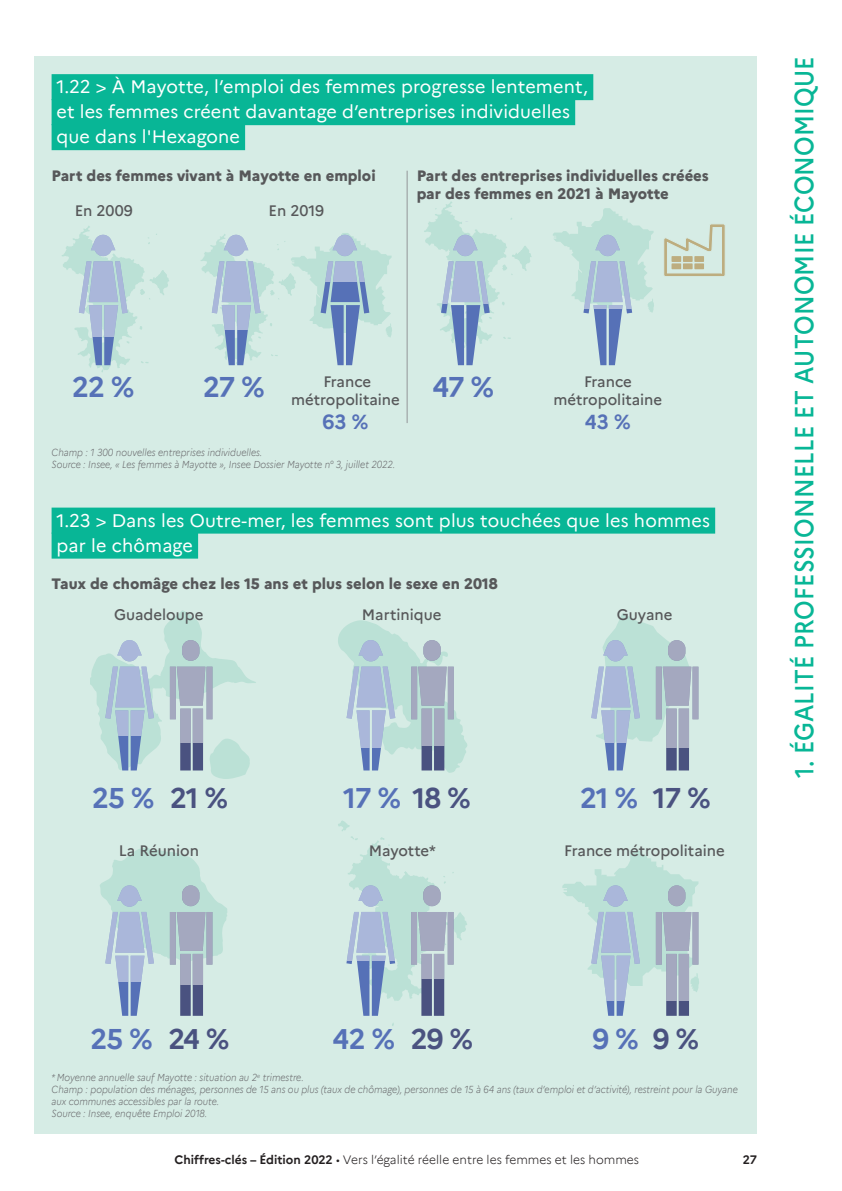
<style>
.page{position:relative;width:842px;height:1191px;background:#fff}
.page>*{position:absolute;margin:0;border:0;box-sizing:border-box;transform-origin:0 0}
.t1{font:700 28px "Marianne";letter-spacing:-.035em;color:#5671b7}
.t2{font:700 28px "Marianne";letter-spacing:-.04em;color:#4a5280}
.t3{font:500 26px "Marianne";letter-spacing:.01em;color:#08b696;scale:.9 1}
.t4{font:700 20px "Marianne";color:#5671b7}
.H1_1{font:18px/25px "Marianne";letter-spacing:.005em;color:#fff}
.t5{font:800 15px/18px "Marianne";color:#57585a}
.t6{font:500 15px/18px "Marianne";color:#57585a;text-align:center}
.t7{font:300 12px "Marianne";color:#231f20}
.t8{font:700 12px "Marianne";color:#231f20}
.Sources{font:italic 300 10px/12px "Marianne";color:#6c6d70;scale:.91 1}
.s1{color:#4a5280}
.s2{font-weight:700}
</style>
<div class="page">
<div style="left:35px;top:56px;width:722px;height:1078px;background:#d6ece5"></div>
<div style="left:52px;top:74px;width:541px;height:26px;background:#08b696"></div>
<div style="left:52px;top:99px;width:523px;height:26px;background:#08b696"></div>
<div style="left:52px;top:124px;width:193px;height:26px;background:#08b696"></div>
<div style="left:52px;top:507px;width:663px;height:26px;background:#08b696"></div>
<div style="left:52px;top:532px;width:146px;height:26px;background:#08b696"></div>
<svg style="left:664px;top:224px;width:61px;height:52px"></svg>
<svg style="left:100px;top:848px;width:127px;height:167px"></svg>
<svg style="left:170px;top:885px;width:42px;height:100px;background:#afbec9"></svg>
<svg style="left:338px;top:820px;width:129px;height:196px"></svg>
<svg style="left:411px;top:885px;width:43px;height:93px;fill:#a4a8bf"></svg>
<svg style="left:562px;top:851px;width:137px;height:164px"></svg>
<svg style="left:656px;top:885px;width:42px;height:116px;fill:#a4a8bf"></svg>
<hr style="left:407px;top:171px;width:1px;height:252px;background:#939598">
<svg style="left:553px;top:208px;width:101px;height:157px"></svg>
<svg style="left:583px;top:235px;width:49px;height:73px;background:#b1cad8"></svg>
<svg style="left:424px;top:201px;width:107px;height:164px"></svg>
<svg style="left:441px;top:235px;width:49px;height:68px;background:#b3cad9"></svg>
<svg style="left:201px;top:233px;width:191px;height:132px"></svg>
<svg style="left:212px;top:235px;width:49px;height:94px;fill:#aab7da"></svg>
<svg style="left:62px;top:226px;width:107px;height:146px"></svg>
<svg style="left:79px;top:235px;width:49px;height:101px;fill:#aab7da"></svg>
<svg style="left:591px;top:613px;width:98px;height:157px"></svg>
<svg style="left:656px;top:640px;width:42px;height:107px;fill:#a4a8bf"></svg>
<svg style="left:338px;top:620px;width:129px;height:153px"></svg>
<svg style="left:411px;top:640px;width:43px;height:106px;background:#afbfc9"></svg>
<svg style="left:90px;top:610px;width:166px;height:169px"></svg>
<svg style="left:170px;top:640px;width:42px;height:103px;fill:#a4a8bf"></svg>
<p class="H1_1" style="left:57px;top:73px;width:533px">1.22 &gt; À Mayotte, l’emploi des femmes progresse lentement, et les femmes créent davantage d’entreprises individuelles que dans l'Hexagone</p>
<p class="t5" style="left:52px;top:165px;width:326px">Part des femmes vivant à Mayotte en emploi</p>
<p class="t5" style="left:417px;top:165px;width:293px">Part des entreprises individuelles créées par des femmes en 2021 à Mayotte</p>
<p class="t6" style="left:75px;top:201px;width:59px">En 2009</p>
<p class="t6" style="left:269px;top:201px;width:57px">En 2019</p>
<p class="t1" style="left:72px;top:365px;width:63px">22 %</p>
<p class="t1" style="left:203px;top:365px;width:63px">27 %</p>
<p class="t6" style="left:291px;top:372px;width:110px">France métropolitaine</p>
<p class="t4" style="left:323px;top:407px;width:47px">63 %</p>
<p class="Sources" style="left:52px;top:446px;width:233px">Champ : 1 300 nouvelles entreprises individuelles.</p>
<p class="Sources" style="left:52px;top:458px;width:379px">Source : Insee, « Les femmes à Mayotte », Insee Dossier Mayotte n° 3, juillet 2022.</p>
<p class="t1" style="left:432px;top:365px;width:63px">47 %</p>
<p class="t6" style="left:553px;top:372px;width:110px">France métropolitaine</p>
<p class="t4" style="left:585px;top:407px;width:47px">43 %</p>
<p class="H1_1" style="left:57px;top:506px;width:655px">1.23 &gt; Dans les Outre-mer, les femmes sont plus touchées que les hommes par le chômage</p>
<p class="t5" style="left:52px;top:573px;width:448px">Taux de chomâge chez les 15 ans et plus selon le sexe en 2018</p>
<p class="t6" style="left:114px;top:604px;width:91px">Guadeloupe</p>
<p class="t6" style="left:362px;top:604px;width:81px">Martinique</p>
<p class="t6" style="left:617px;top:604px;width:57px">Guyane</p>
<p class="t1" style="left:92px;top:776px;width:64px">25 %</p>
<p class="t2" style="left:170px;top:776px;width:60px">21 %</p>
<p class="t1" style="left:343px;top:776px;width:129px">17 % <span class="s1">18 %</span></p>
<p class="t1" style="left:580px;top:776px;width:60px">21 %</p>
<p class="t2" style="left:653px;top:776px;width:59px">17 %</p>
<p class="t6" style="left:564px;top:840px;width:162px">France métropolitaine</p>
<p class="t6" style="left:119px;top:840px;width:82px">La Réunion</p>
<p class="t6" style="left:369px;top:840px;width:69px">Mayotte*</p>
<h2 class="t3" style="left:784px;top:777px;width:803px;rotate:-90deg">1. ÉGALITÉ PROFESSIONNELLE ET AUTONOMIE ÉCONOMIQUE</h2>
<p class="t1" style="left:91px;top:1017px;width:64px">25 %</p>
<p class="t2" style="left:169px;top:1017px;width:62px">24 %</p>
<p class="t1" style="left:332px;top:1017px;width:64px">42 %</p>
<p class="t2" style="left:411px;top:1017px;width:64px">29 %</p>
<p class="t1" style="left:593px;top:1017px;width:48px">9 %</p>
<p class="t2" style="left:653px;top:1017px;width:48px">9 %</p>
<p class="Sources" style="left:52px;top:1070px;width:279px">* Moyenne annuelle sauf Mayotte : situation au 2<sup>e</sup> trimestre.</p>
<p class="Sources" style="left:52px;top:1082px;width:756px">Champ : population des ménages, personnes de 15 ans ou plus (taux de chômage), personnes de 15 à 64 ans (taux d’emploi et d’activité), restreint pour la Guyane aux communes accessibles par la route.</p>
<p class="Sources" style="left:52px;top:1106px;width:172px">Source : Insee, enquête Emploi 2018.</p>
<p class="t7" style="left:175px;top:1150px;width:466px"><span class="s2">Chiffres-clés – Édition 2022</span> • Vers l’égalité réelle entre les femmes et les hommes</p>
<p class="t8" style="left:743px;top:1150px;width:16px">27</p>
</div>
